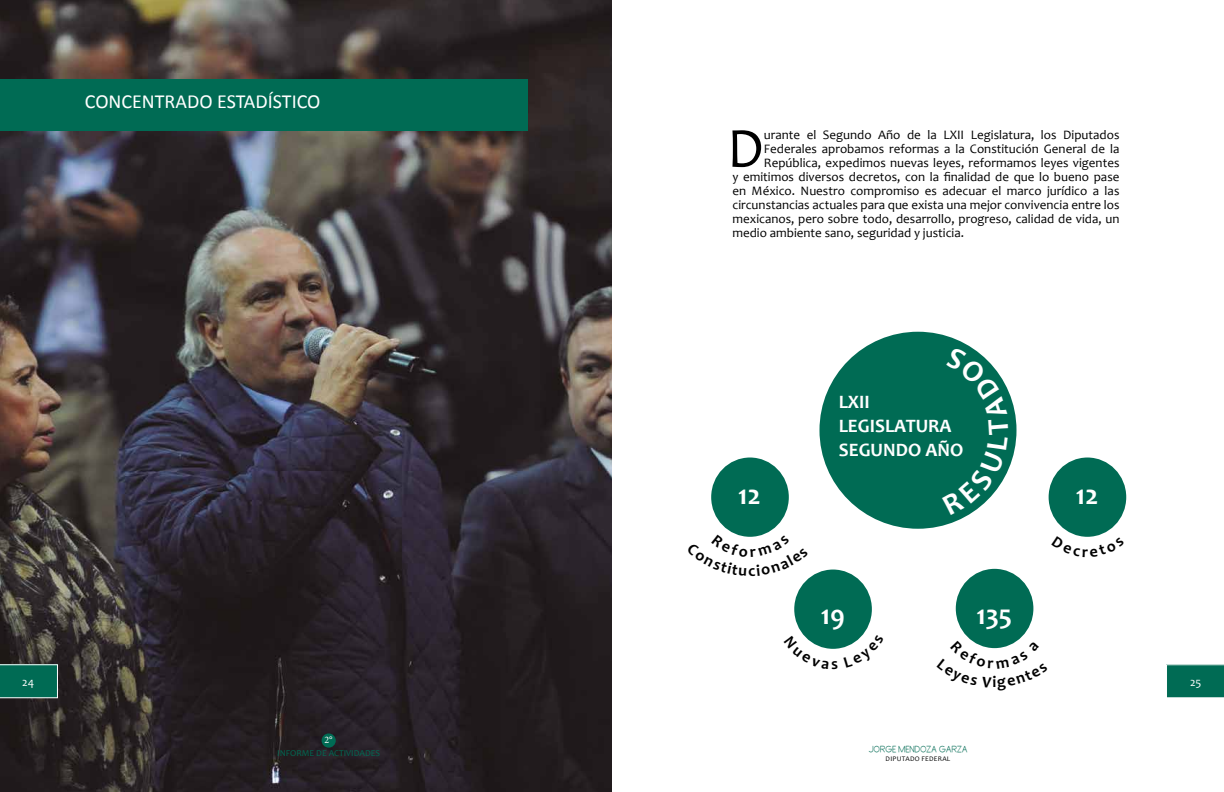
<style>
.page{position:relative;width:1224px;height:792px;background:#fff}
.page>*{position:absolute;margin:0;border:0;box-sizing:border-box;transform-origin:0 0}
.t1{font:57px "Candara";color:#000}
.t2{font:700 28px "Candara";color:#fff}
.t3{font:20px "Calibri";color:#fff}
.t4{font:700 19px/24px "Candara";color:#fff}
.t5{font:13px "Candara";color:#000}
.t6{font:12px "Primer Print";color:#006b54}
.t7{font:12px "Candara";color:#fff}
.t8{font:10px "Minion Pro";color:#fff}
.t9{font:9px "Candara";color:#006b54}
.t10{font:7px "Candara";letter-spacing:.04em;color:#000}
</style>
<div class="page">
<img style="left:0;top:0;width:612px;height:792px">
<div style="left:0;top:79px;width:527px;height:52px;background:#006b54"></div>
<div style="left:957px;top:570px;width:75px;height:77px;background:#006b54;border-radius:50%"></div>
<div style="left:956px;top:569px;width:77px;height:79px;border:3px solid #006b54;border-radius:50%"></div>
<div style="left:1050px;top:459px;width:75px;height:76px;background:#006b54;border-radius:50%"></div>
<div style="left:1049px;top:458px;width:77px;height:79px;border:3px solid #006b54;border-radius:50%"></div>
<div style="left:796px;top:571px;width:74px;height:76px;background:#006b54;border-radius:50%"></div>
<div style="left:794px;top:570px;width:78px;height:79px;border:3px solid #006b54;border-radius:50%"></div>
<div style="left:713px;top:459px;width:74px;height:76px;background:#006b54;border-radius:50%"></div>
<div style="left:711px;top:458px;width:78px;height:79px;border:3px solid #006b54;border-radius:50%"></div>
<div style="left:819px;top:332px;width:198px;height:197px;background:#006b54;border-radius:50%"></div>
<div style="left:322px;top:733px;width:14px;height:15px;background:#006b54;border-radius:50%"></div>
<svg style="left:0;top:664px;width:58px;height:34px;background:#11745f"></svg>
<svg style="left:1166px;top:664px;width:58px;height:34px;background:#11745f"></svg>
<svg style="left:972px;top:641px;width:45px;height:8px"></svg>
<svg style="left:1080px;top:536px;width:15px;height:1px"></svg>
<svg style="left:804px;top:636px;width:34px;height:13px"></svg>
<svg style="left:844px;top:635px;width:19px;height:13px"></svg>
<svg style="left:736px;top:534px;width:28px;height:3px"></svg>
<svg style="left:968px;top:347px;width:41px;height:168px"></svg>
<h3 class="t3" style="left:85px;top:87px;width:237px">CONCENTRADO ESTADÍSTICO</h3>
<h1 class="t1" style="left:727px;top:112px;width:38px">D</h1>
<p class="t5" style="left:764px;top:126px;width:357px">urante el Segundo Año de la LXII Legislatura, los Diputados</p>
<p class="t5" style="left:764px;top:140px;width:357px">Federales aprobamos reformas a la Constitución General de la</p>
<p class="t5" style="left:764px;top:154px;width:357px">República, expedimos nuevas leyes, reformamos leyes vigentes</p>
<p class="t5" style="left:732px;top:168px;width:388px">y emitimos diversos decretos, con la finalidad de que lo bueno pase</p>
<p class="t5" style="left:732px;top:182px;width:388px">en México. Nuestro compromiso es adecuar el marco jurídico a las</p>
<p class="t5" style="left:732px;top:196px;width:388px">circunstancias actuales para que exista una mejor convivencia entre los</p>
<p class="t5" style="left:732px;top:210px;width:388px">mexicanos, pero sobre todo, desarrollo, progreso, calidad de vida, un</p>
<p class="t5" style="left:732px;top:224px;width:233px">medio ambiente sano, seguridad y justicia.</p>
<h2 class="t2" style="left:738px;top:477px;width:24px">12</h2>
<h3 class="t4" style="left:839px;top:390px;width:126px">LXII<br>LEGISLATURA<br>SEGUNDO AÑO</h3>
<h2 class="t2" style="left:821px;top:597px;width:26px">19</h2>
<h2 class="t2" style="left:976px;top:597px;width:37px">135</h2>
<h2 class="t2" style="left:1076px;top:477px;width:24px">12</h2>
<p class="t7" style="left:22px;top:674px;width:13px">24</p>
<p class="t7" style="left:1190px;top:674px;width:13px">25</p>
<p class="t8" style="left:324px;top:733px;width:10px">2°</p>
<p class="t9" style="left:277px;top:748px;width:104px">INFORME DE ACTIVIDADES</p>
<p class="t6" style="left:868px;top:744px;width:101px">JORGE MENDOZA GARZA</p>
<p class="t10" style="left:886px;top:754px;width:66px">DIPUTADO FEDERAL</p>
</div>
